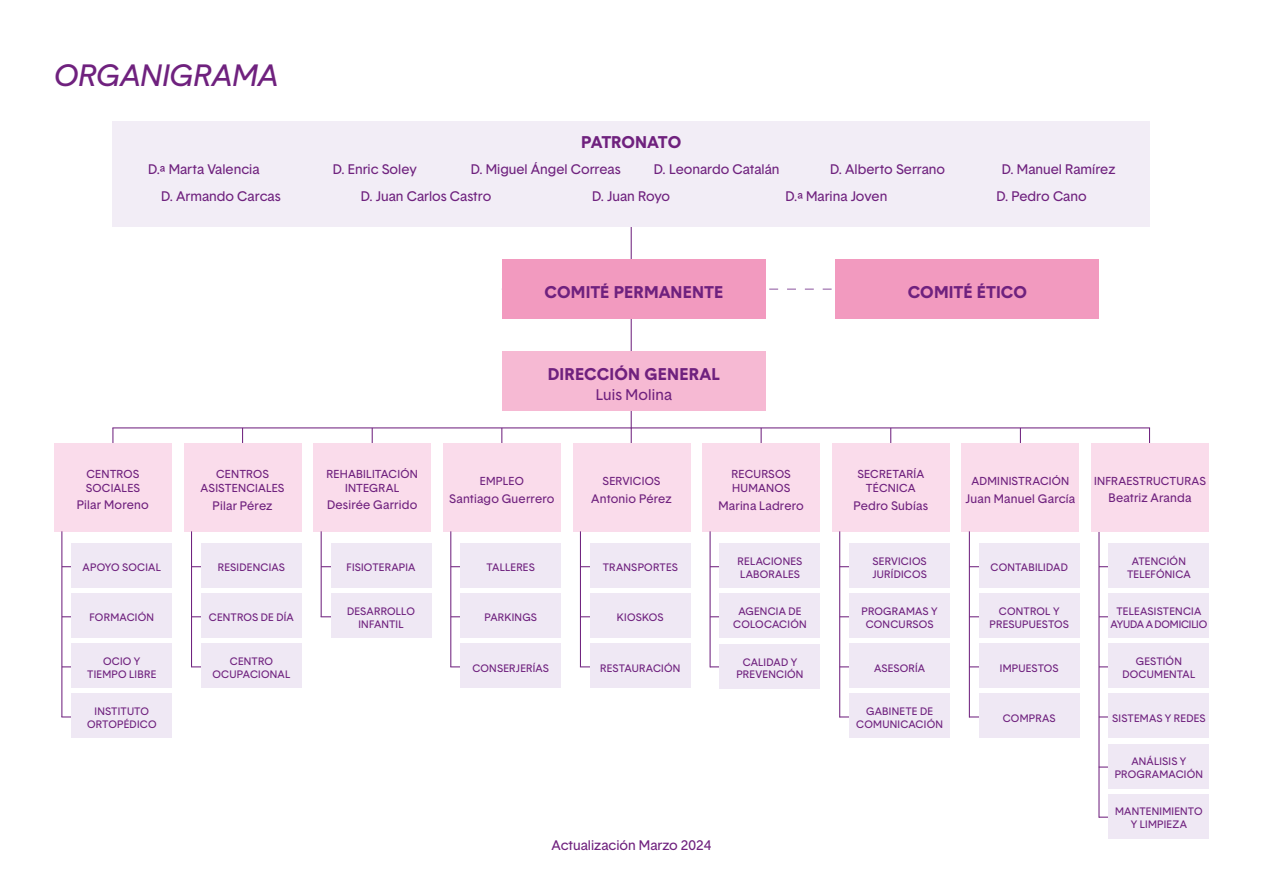
<style>
.page{position:relative;width:1263px;height:893px;background:#fff}
.page>*{position:absolute;margin:0;border:0;box-sizing:border-box;transform-origin:0 0}
.t1{font:italic 30px "Basetica";color:#6f217e}
.t2{font:700 16.5px "Basetica";letter-spacing:.005em;color:#6f217e}
.t3{font:15px "Basetica";letter-spacing:.01em;color:#6f217e}
.t4{font:13.5px "Basetica";color:#6f217e}
.t5{font:12px "Basetica";letter-spacing:.02em;color:#6f217e}
.t6{font:11.25px/14.4px "Basetica";letter-spacing:.015em;color:#6f217e;text-align:center}
.t7{font:10.5px/12.6px "Basetica";letter-spacing:.02em;color:#6f217e;text-align:center}
</style>
<div class="page">
<hr style="left:112px;top:427px;width:1038px;height:1px;background:#6f217e">
<hr style="left:631px;top:168px;width:1px;height:260px;background:#6f217e">
<div style="left:502px;top:351px;width:263px;height:60px;background:#f6b9d3"></div>
<svg style="left:54px;top:428px;width:118px;height:104px;background:#fae0ed"></svg>
<svg style="left:184px;top:428px;width:117px;height:104px;background:#fae0ed"></svg>
<svg style="left:313px;top:428px;width:118px;height:104px;background:#f9dfed"></svg>
<svg style="left:443px;top:428px;width:118px;height:104px;background:#f9dfed"></svg>
<svg style="left:572px;top:428px;width:118px;height:104px;background:#f9e0ed"></svg>
<svg style="left:702px;top:428px;width:118px;height:104px;background:#f9dfed"></svg>
<svg style="left:832px;top:428px;width:118px;height:104px;background:#f9dfed"></svg>
<svg style="left:961px;top:428px;width:118px;height:104px;background:#f9dfed"></svg>
<hr style="left:61px;top:531px;width:1px;height:186px;background:#6f217e">
<hr style="left:191px;top:531px;width:1px;height:136px;background:#6f217e">
<hr style="left:321px;top:531px;width:1px;height:86px;background:#6f217e">
<hr style="left:450px;top:531px;width:1px;height:136px;background:#6f217e">
<hr style="left:580px;top:531px;width:1px;height:136px;background:#6f217e">
<hr style="left:709px;top:531px;width:2px;height:136px;background:#6f217e">
<hr style="left:839px;top:531px;width:1px;height:186px;background:#6f217e">
<hr style="left:969px;top:531px;width:1px;height:186px;background:#6f217e">
<hr style="left:1098px;top:531px;width:1px;height:287px;background:#6f217e">
<hr style="left:1099px;top:766px;width:21px;height:2px;background:#6f217e">
<svg style="left:62px;top:544px;width:110px;height:44px;background:#efe8f4"></svg>
<svg style="left:62px;top:594px;width:110px;height:44px;background:#efe8f4"></svg>
<svg style="left:62px;top:644px;width:110px;height:44px;background:#efe8f4"></svg>
<svg style="left:61px;top:694px;width:111px;height:44px;background:#efe8f4"></svg>
<svg style="left:192px;top:544px;width:109px;height:44px;background:#efe9f4"></svg>
<svg style="left:192px;top:594px;width:109px;height:44px;background:#efe9f4"></svg>
<svg style="left:191px;top:644px;width:110px;height:44px;background:#efe8f4"></svg>
<svg style="left:321px;top:544px;width:110px;height:44px;background:#efe8f3"></svg>
<svg style="left:321px;top:594px;width:110px;height:44px;background:#efe8f4"></svg>
<svg style="left:450px;top:644px;width:111px;height:44px;background:#efe8f4"></svg>
<svg style="left:451px;top:544px;width:110px;height:44px;background:#efe8f4"></svg>
<svg style="left:451px;top:594px;width:110px;height:44px;background:#efe8f4"></svg>
<svg style="left:581px;top:544px;width:109px;height:44px;background:#f0e9f4"></svg>
<svg style="left:581px;top:594px;width:109px;height:44px;background:#f0e9f4"></svg>
<svg style="left:580px;top:644px;width:110px;height:44px;background:#efe8f4"></svg>
<svg style="left:710px;top:544px;width:110px;height:44px;background:#efe8f3"></svg>
<svg style="left:710px;top:594px;width:110px;height:44px;background:#efe8f3"></svg>
<svg style="left:710px;top:644px;width:110px;height:44px;background:#efe8f4"></svg>
<svg style="left:840px;top:544px;width:110px;height:44px;background:#efe8f4"></svg>
<svg style="left:840px;top:594px;width:110px;height:44px;background:#efe8f4"></svg>
<svg style="left:840px;top:644px;width:110px;height:44px;background:#efe8f4"></svg>
<svg style="left:840px;top:694px;width:110px;height:44px;background:#efe9f4"></svg>
<svg style="left:969px;top:544px;width:110px;height:44px;background:#eee7f3"></svg>
<svg style="left:969px;top:594px;width:110px;height:44px;background:#eee7f3"></svg>
<svg style="left:969px;top:644px;width:110px;height:44px;background:#eee7f3"></svg>
<svg style="left:969px;top:694px;width:110px;height:44px;background:#efe8f4"></svg>
<svg style="left:1099px;top:544px;width:110px;height:44px;background:#efe8f4"></svg>
<svg style="left:1099px;top:594px;width:110px;height:44px;background:#efe8f4"></svg>
<svg style="left:1099px;top:644px;width:110px;height:44px;background:#efe8f4"></svg>
<svg style="left:1099px;top:694px;width:110px;height:44px;background:#efe8f4"></svg>
<div style="left:1109px;top:744px;width:100px;height:44px;background:#efe8f4"></div>
<svg style="left:1099px;top:794px;width:110px;height:44px;background:#efe8f4"></svg>
<svg style="left:1091px;top:428px;width:118px;height:104px;background:#fae0ed"></svg>
<div style="left:112px;top:121px;width:1038px;height:106px;background:#f2edf6"></div>
<svg style="left:502px;top:260px;width:597px;height:59px;background:#f3a5c6"></svg>
<h1 class="t1" style="left:54px;top:55px;width:226px">ORGANIGRAMA</h1>
<h2 class="t2" style="left:581px;top:130px;width:102px">PATRONATO</h2>
<p class="t4" style="left:148px;top:160px;width:113px">D.ª Marta Valencia</p>
<p class="t4" style="left:333px;top:160px;width:86px">D. Enric Soley</p>
<p class="t4" style="left:471px;top:160px;width:152px">D. Miguel Ángel Correas</p>
<p class="t4" style="left:654px;top:160px;width:127px">D. Leonardo Catalán</p>
<p class="t4" style="left:830px;top:160px;width:116px">D. Alberto Serrano</p>
<p class="t4" style="left:1002px;top:160px;width:115px">D. Manuel Ramírez</p>
<p class="t4" style="left:161px;top:187px;width:121px">D. Armando Carcas</p>
<p class="t4" style="left:361px;top:187px;width:132px">D. Juan Carlos Castro</p>
<p class="t4" style="left:592px;top:187px;width:80px">D. Juan Royo</p>
<p class="t4" style="left:785px;top:187px;width:103px">D.ª Marina Joven</p>
<p class="t4" style="left:996px;top:187px;width:92px">D. Pedro Cano</p>
<h2 class="t2" style="left:544px;top:281px;width:180px">COMITÉ PERMANENTE</h2>
<h2 class="t2" style="left:908px;top:281px;width:121px">COMITÉ ÉTICO</h2>
<h2 class="t2" style="left:548px;top:362px;width:174px">DIRECCIÓN GENERAL</h2>
<h3 class="t3" style="left:596px;top:385px;width:78px">Luis Molina</h3>
<p class="t6" style="left:86px;top:467px;width:56px;line-height:13.5px;text-align:left">CENTROS<br>SOCIALES</p>
<p class="t5" style="left:77px;top:497px;width:74px">Pilar Moreno</p>
<p class="t6" style="left:201px;top:466px;width:85px">CENTROS<br>ASISTENCIALES</p>
<p class="t5" style="left:213px;top:497px;width:61px">Pilar Pérez</p>
<p class="t6" style="left:327px;top:467px;width:93px;line-height:13.5px">REHABILITACIÓN<br>INTEGRAL</p>
<p class="t5" style="left:327px;top:497px;width:92px">Desirée Garrido</p>
<p class="t6" style="left:480px;top:474px;width:46px">EMPLEO</p>
<p class="t5" style="left:449px;top:490px;width:107px">Santiago Guerrero</p>
<p class="t6" style="left:602px;top:474px;width:59px">SERVICIOS</p>
<p class="t5" style="left:591px;top:490px;width:82px">Antonio Pérez</p>
<p class="t6" style="left:731px;top:466px;width:61px;text-align:left">RECURSOS<br>HUMANOS</p>
<p class="t5" style="left:718px;top:497px;width:87px">Marina Ladrero</p>
<p class="t6" style="left:857px;top:466px;width:68px">SECRETARÍA<br>TÉCNICA</p>
<p class="t5" style="left:853px;top:497px;width:76px">Pedro Subías</p>
<p class="t6" style="left:971px;top:474px;width:99px">ADMINISTRACIÓN</p>
<p class="t5" style="left:965px;top:490px;width:111px">Juan Manuel García</p>
<p class="t6" style="left:1094px;top:474px;width:114px">INFRAESTRUCTURAS</p>
<p class="t5" style="left:1108px;top:490px;width:85px">Beatriz Aranda</p>
<p class="t7" style="left:83px;top:561px;width:80px">APOYO SOCIAL</p>
<p class="t7" style="left:90px;top:611px;width:66px">FORMACIÓN</p>
<p class="t7" style="left:87px;top:655px;width:71px">OCIO Y<br>TIEMPO LIBRE</p>
<p class="t7" style="left:87px;top:705px;width:71px">INSTITUTO<br>ORTOPÉDICO</p>
<p class="t7" style="left:218px;top:561px;width:69px">RESIDENCIAS</p>
<p class="t7" style="left:209px;top:611px;width:86px">CENTROS DE DÍA</p>
<p class="t7" style="left:212px;top:655px;width:79px">CENTRO<br>OCUPACIONAL</p>
<p class="t7" style="left:347px;top:561px;width:70px">FISIOTERAPIA</p>
<p class="t7" style="left:347px;top:605px;width:69px">DESARROLLO<br>INFANTIL</p>
<p class="t7" style="left:487px;top:561px;width:50px">TALLERES</p>
<p class="t7" style="left:603px;top:561px;width:77px">TRANSPORTES</p>
<p class="t7" style="left:484px;top:611px;width:54px">PARKINGS</p>
<p class="t7" style="left:617px;top:611px;width:48px">KIOSKOS</p>
<p class="t7" style="left:472px;top:661px;width:78px">CONSERJERÍAS</p>
<p class="t7" style="left:600px;top:661px;width:82px">RESTAURACIÓN</p>
<p class="t7" style="left:738px;top:555px;width:66px;text-align:left">RELACIONES<br>LABORALES</p>
<p class="t7" style="left:733px;top:605px;width:75px">AGENCIA DE<br>COLOCACIÓN</p>
<p class="t7" style="left:736px;top:655px;width:69px">CALIDAD Y<br>PREVENCIÓN</p>
<p class="t7" style="left:872px;top:555px;width:56px;text-align:left">SERVICIOS<br>JURÍDICOS</p>
<p class="t7" style="left:861px;top:605px;width:78px">PROGRAMAS Y<br>CONCURSOS</p>
<p class="t7" style="left:874px;top:661px;width:53px">ASESORÍA</p>
<p class="t7" style="left:856px;top:705px;width:88px">GABINETE DE<br>COMUNICACIÓN</p>
<p class="t7" style="left:991px;top:561px;width:79px">CONTABILIDAD</p>
<p class="t7" style="left:989px;top:605px;width:81px">CONTROL Y<br>PRESUPUESTOS</p>
<p class="t7" style="left:1000px;top:661px;width:60px">IMPUESTOS</p>
<p class="t7" style="left:1003px;top:711px;width:54px">COMPRAS</p>
<p class="t7" style="left:1127px;top:555px;width:65px">ATENCIÓN<br>TELEFÓNICA</p>
<p class="t7" style="left:1110px;top:605px;width:98px">TELEASISTENCIA<br>AYUDA A DOMICILIO</p>
<p class="t7" style="left:1122px;top:655px;width:74px">GESTIÓN<br>DOCUMENTAL</p>
<p class="t7" style="left:1112px;top:711px;width:95px">SISTEMAS Y REDES</p>
<p class="t7" style="left:1115px;top:755px;width:90px">ANÁLISIS Y<br>PROGRAMACIÓN</p>
<p class="t7" style="left:1115px;top:805px;width:89px">MANTENIMIENTO<br>Y LIMPIEZA</p>
<p class="t4" style="left:551px;top:835px;width:161px">Actualización Marzo 2024</p>
</div>
